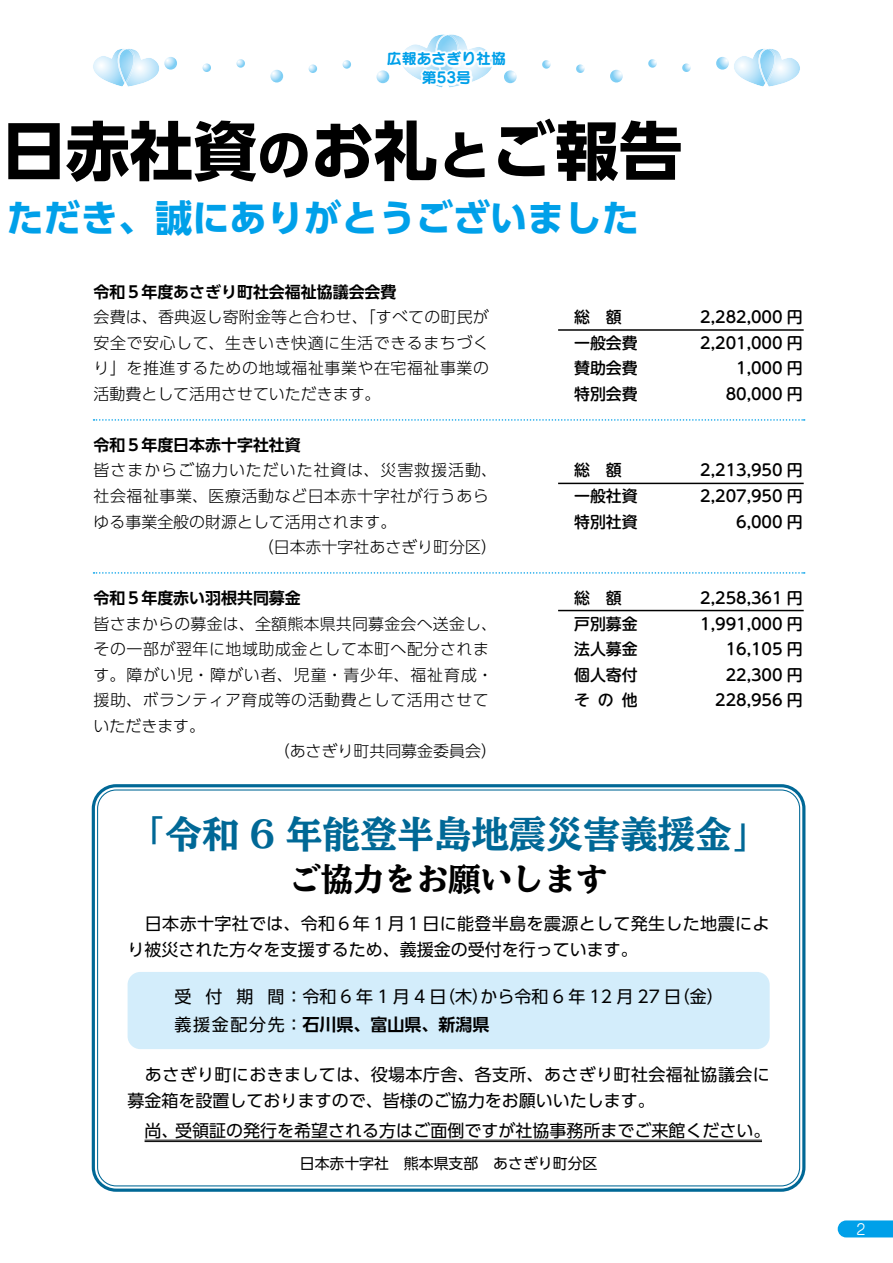
<style>
.page{position:relative;width:893px;height:1263px;background:#fff}
.page>*{position:absolute;margin:0;border:0;box-sizing:border-box;transform-origin:0 0}
.t1{font:700 63.75px "UD Shin Go Pr 6";color:#000}
.t2{font:700 37.2px "UD Shin Go Pr 6";color:#00a0e9}
.t3{font:800 37.2px "TBUD Min Std";color:#006896}
.t4{font:800 31.95px "TBUD Min Std";color:#000}
.t5{font:16.95px "UD Shin Go Pr 6";color:#000}
.t6{font:16.95px/25.5px "UD Shin Go Pr 6";letter-spacing:.025em;color:#000}
.t7{font:16.95px/25.5px "UD Shin Go Pr 6";letter-spacing:.02em;color:#000}
.t8{font:700 16.95px "UD Shin Go Pr 6 De";color:#000}
.t9{font:300 15.9px/25.5px "UD Shin Go Pr 6";letter-spacing:.035em;color:#000;text-align:justify}
.t10{font:500 15.9px "UD Shin M Go Pr 6";color:#000}
.t11{font:300 15.9px "UD Shin Go Pr 6";letter-spacing:.06em;color:#000}
.t12{font:300 15.9px "UD Shin Go Pr 6";color:#000}
.t13{font:700 15.9px "UD Shin Go Pr 6 De";color:#000}
.t14{font:300 15.9px "UD Shin Go Pr 6";letter-spacing:.015em;color:#000}
.t15{font:14.85px "UD Shin Go Pr 6";color:#000}
.t16{font:14.85px/19.2px "Seurat CID B";color:#00a0e9;text-align:center}
.t17{font:14.85px "Seurat CID M";color:#fff}
.s1{font-size:53.1px}
.s2{font-family:"UD Shin Go Pr 6";font-weight:400}
</style>
<div class="page">
<svg style="left:838px;top:1220px;width:55px;height:17px"></svg>
<svg style="left:406px;top:34px;width:78px;height:54px"></svg>
<svg style="left:93px;top:49px;width:84px;height:38px"></svg>
<svg style="left:270px;top:70px;width:13px;height:13px"></svg>
<svg style="left:377px;top:70px;width:9px;height:13px"></svg>
<svg style="left:203px;top:63px;width:8px;height:9px"></svg>
<svg style="left:236px;top:59px;width:9px;height:9px"></svg>
<svg style="left:309px;top:64px;width:8px;height:9px"></svg>
<svg style="left:343px;top:60px;width:8px;height:9px"></svg>
<svg style="left:716px;top:49px;width:84px;height:38px"></svg>
<svg style="left:610px;top:70px;width:13px;height:13px"></svg>
<svg style="left:507px;top:70px;width:10px;height:13px"></svg>
<svg style="left:682px;top:63px;width:9px;height:9px"></svg>
<svg style="left:648px;top:59px;width:9px;height:9px"></svg>
<svg style="left:576px;top:64px;width:9px;height:9px"></svg>
<svg style="left:542px;top:60px;width:9px;height:9px"></svg>
<svg style="left:386px;top:49px;width:121px;height:37px"></svg>
<div style="left:128px;top:972px;width:642px;height:77px;background:#d3edfb;border-radius:13px"></div>
<hr style="left:558px;top:329px;width:246px;height:2px;background:#000">
<hr style="left:558px;top:483px;width:246px;height:1px;background:#000">
<hr style="left:558px;top:610px;width:246px;height:1px;background:#000">
<svg style="left:94px;top:419px;width:711px;height:2px"></svg>
<svg style="left:94px;top:572px;width:711px;height:2px"></svg>
<div style="left:92px;top:784px;width:713px;height:408px;border:3px solid #006896;border-radius:23px"></div>
<hr style="left:145px;top:1140px;width:617px;height:1px;background:#000">
<hr style="left:145px;top:1141px;width:617px;height:1px;background:#000">
<p class="t16" style="left:387px;top:48px;width:121px">広報あさぎり社協第53号</p>
<h1 class="t1" style="left:2px;top:99px;width:682px">日赤社資<span class="s1">の</span>お礼<span class="s1">と</span>ご報告</h1>
<h2 class="t2" style="left:6px;top:187px;width:634px">ただき、誠にありがとうございました</h2>
<p class="t13" style="left:94px;top:279px;width:304px">令和５年度あさぎり町社会福祉協議会会費</p>
<p class="t9" style="left:94px;top:304px;width:397px">会費は、香典返し寄附金等と合わせ、「すべての町民が安全で安心して、生きいき快適に生活できるまちづくり」を推進するための地域福祉事業や在宅福祉事業の活動費として活用させていただきます。</p>
<p class="t13" style="left:94px;top:432px;width:209px">令和５年度日本赤十字社社資</p>
<p class="t11" style="left:94px;top:458px;width:405px">皆さまからご協力いただいた社資は、災害救援活動、</p>
<p class="t9" style="left:94px;top:483px;width:397px">社会福祉事業、医療活動など日本赤十字社が行うあら</p>
<p class="t12" style="left:94px;top:509px;width:304px">ゆる事業全般の財源として活用されます。</p>
<p class="t12" style="left:258px;top:534px;width:241px">（日本赤十字社あさぎり町分区(</p>
<p class="t13" style="left:94px;top:585px;width:209px">令和５年度赤い羽根共同募金</p>
<p class="t14" style="left:94px;top:611px;width:405px">皆さまからの募金は、全額熊本県共同募金会へ送金し、</p>
<p class="t9" style="left:94px;top:636px;width:397px">その一部が翌年に地域助成金として本町へ配分されま</p>
<p class="t11" style="left:94px;top:662px;width:401px">す。障がい児・障がい者、児童・青少年、福祉育成・</p>
<p class="t9" style="left:94px;top:687px;width:397px">援助、ボランティア育成等の活動費として活用させて</p>
<p class="t9" style="left:94px;top:712px;width:113px">いただきます。</p>
<p class="t12" style="left:274px;top:738px;width:225px">（あさぎり町共同募金委員会(</p>
<p class="t10" style="left:558px;top:304px;width:65px">　総　額</p>
<p class="t10" style="left:700px;top:304px;width:104px">2,282,000 円</p>
<p class="t10" style="left:558px;top:329px;width:81px">　一般会費</p>
<p class="t10" style="left:700px;top:329px;width:104px">2,201,000 円</p>
<p class="t10" style="left:558px;top:355px;width:81px">　賛助会費</p>
<p class="t10" style="left:736px;top:355px;width:68px">1,000 円</p>
<p class="t10" style="left:558px;top:380px;width:81px">　特別会費</p>
<p class="t10" style="left:726px;top:380px;width:78px">80,000 円</p>
<p class="t10" style="left:558px;top:457px;width:65px">　総　額</p>
<p class="t10" style="left:700px;top:457px;width:104px">2,213,950 円</p>
<p class="t10" style="left:558px;top:483px;width:81px">　一般社資</p>
<p class="t10" style="left:700px;top:483px;width:104px">2,207,950 円</p>
<p class="t10" style="left:558px;top:508px;width:81px">　特別社資</p>
<p class="t10" style="left:736px;top:508px;width:68px">6,000 円</p>
<p class="t10" style="left:558px;top:585px;width:65px">　総　額</p>
<p class="t10" style="left:700px;top:585px;width:104px">2,258,361 円</p>
<p class="t10" style="left:558px;top:610px;width:81px">　戸別募金</p>
<p class="t10" style="left:700px;top:610px;width:104px">1,991,000 円</p>
<p class="t10" style="left:558px;top:636px;width:81px">　法人募金</p>
<p class="t10" style="left:726px;top:636px;width:78px">16,105 円</p>
<p class="t10" style="left:558px;top:661px;width:81px">　個人寄付</p>
<p class="t10" style="left:726px;top:661px;width:78px">22,300 円</p>
<p class="t10" style="left:558px;top:687px;width:33px">　そ</p>
<p class="t10" style="left:598px;top:687px;width:17px">の</p>
<p class="t10" style="left:622px;top:687px;width:17px">他</p>
<p class="t10" style="left:715px;top:687px;width:89px">228,956 円</p>
<h2 class="t3" style="left:128px;top:805px;width:643px">「令和 6 年能登半島地震災害義援金「</h2>
<h3 class="t4" style="left:289px;top:854px;width:320px">ご協力をお願いします</h3>
<p class="t7" style="left:128px;top:911px;width:643px">　日本赤十字社では、令和６年１月１日に能登半島を震源として発生した地震により被災された方々を支援するため、義援金の受付を行っています。</p>
<p class="t5" style="left:481px;top:982px;width:245px">から令和 6 年 12 月 27 （日金(</p>
<p class="t5" style="left:174px;top:982px;width:316px">受 付 期 間：令和 6 年 1 月 4 （日木）</p>
<p class="t8" style="left:174px;top:1011px;width:317px"><span class="s2">義援金配分先：</span>石川県、富山県、新潟県</p>
<p class="t6" style="left:128px;top:1062px;width:644px">　あさぎり町におきましては、役場本庁舎、各支所、あさぎり町社会福祉協議会に募金箱を設置しておりますので、皆様のご協力をお願いいたします。</p>
<p class="t5" style="left:175px;top:1116px;width:597px">受領証の発行を希望される方はご面倒ですが社協事務所までご来館ください。</p>
<p class="t5" style="left:145px;top:1116px;width:36px">尚、</p>
<p class="t15" style="left:300px;top:1151px;width:299px">日本赤十字社　熊本県支部　あさぎり町分区</p>
<p class="t17" style="left:856px;top:1219px;width:11px">2</p>
</div>
